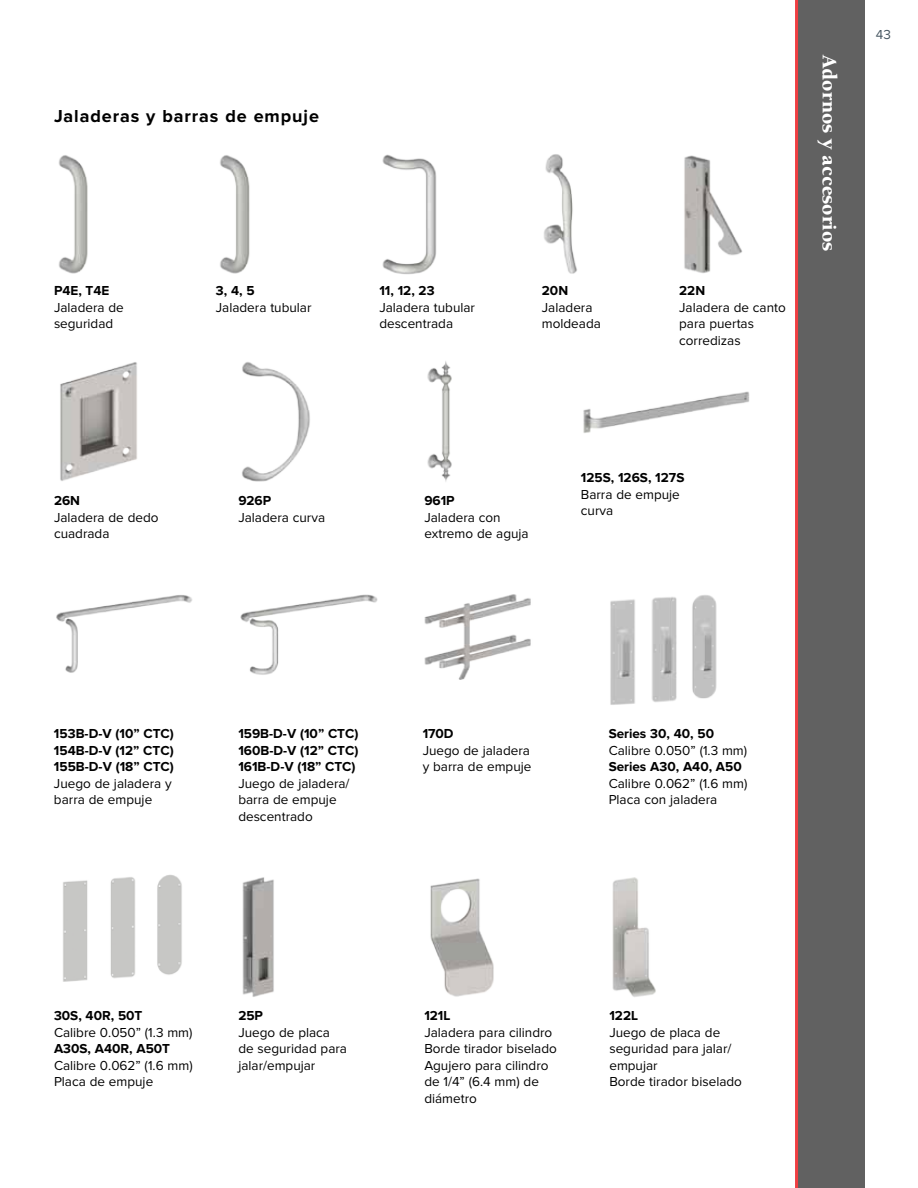
<style>
.page{position:relative;width:918px;height:1188px;background:#fff}
.page>*{position:absolute;margin:0;border:0;box-sizing:border-box;transform-origin:0 0}
.t1{font:900 21px "Berkeley";color:#fff}
.t2{font:700 18px "Proxima Nova";letter-spacing:.05em;color:#000}
.t3{font:13.5px/16.5px "Proxima Nova";color:#000}
.t4{font:700 13.5px/16.5px "Proxima Nova";color:#000;text-align:justify}
.t5{font:13.5px "Proxima Nova";color:#455560}
</style>
<div class="page">
<img style="left:58px;top:155px;width:30px;height:119px">
<img style="left:220px;top:155px;width:30px;height:119px">
<img style="left:382px;top:154px;width:55px;height:121px">
<img style="left:544px;top:154px;width:33px;height:120px">
<img style="left:684px;top:155px;width:58px;height:118px">
<img style="left:60px;top:362px;width:77px;height:119px">
<img style="left:242px;top:362px;width:68px;height:120px">
<img style="left:427px;top:361px;width:25px;height:121px">
<img style="left:583px;top:391px;width:167px;height:42px">
<img style="left:56px;top:595px;width:136px;height:78px">
<img style="left:240px;top:594px;width:138px;height:81px">
<img style="left:424px;top:594px;width:107px;height:85px">
<img style="left:610px;top:595px;width:107px;height:110px">
<img style="left:242px;top:877px;width:32px;height:120px">
<img style="left:430px;top:878px;width:64px;height:119px">
<img style="left:612px;top:877px;width:44px;height:120px">
<img style="left:63px;top:875px;width:119px;height:106px">
<div style="left:797px;top:0;width:67px;height:1188px;background:#616161"></div>
<hr style="left:795px;top:0;width:3px;height:1188px;background:#ef3e42">
<h2 class="t2" style="left:54px;top:106px;width:266px">Jaladeras y barras de empuje</h2>
<p class="t4" style="left:54px;top:282px;width:57px">P4E, T4E</p>
<p class="t3" style="left:54px;top:299px;width:71px">Jaladera de seguridad</p>
<p class="t4" style="left:216px;top:282px;width:40px">3, 4, 5</p>
<p class="t3" style="left:216px;top:299px;width:97px">Jaladera tubular</p>
<p class="t4" style="left:54px;top:492px;width:28px">26N</p>
<p class="t3" style="left:54px;top:509px;width:106px">Jaladera de dedo cuadrada</p>
<p class="t4" style="left:238px;top:492px;width:34px">926P</p>
<p class="t3" style="left:238px;top:509px;width:88px">Jaladera curva</p>
<p class="t4" style="left:379px;top:282px;width:57px">11, 12, 23</p>
<p class="t3" style="left:379px;top:299px;width:97px">Jaladera tubular descentrada</p>
<p class="t4" style="left:542px;top:282px;width:28px">20N</p>
<p class="t3" style="left:542px;top:299px;width:61px">Jaladera moldeada</p>
<p class="t4" style="left:679px;top:282px;width:28px">22N</p>
<p class="t3" style="left:679px;top:299px;width:108px">Jaladera de canto para puertas corredizas</p>
<h1 class="t1" style="left:841px;top:55px;width:198px;rotate:90deg">Adornos y accesorios</h1>
<p class="t5" style="left:876px;top:27px;width:17px">43</p>
<p class="t4" style="left:424px;top:492px;width:32px">961P</p>
<p class="t3" style="left:424px;top:509px;width:106px">Jaladera con extremo de aguja</p>
<p class="t4" style="left:581px;top:469px;width:105px">125S, 126S, 127S</p>
<p class="t3" style="left:581px;top:486px;width:101px">Barra de empuje curva</p>
<p class="t4" style="left:54px;top:725px;width:121px">153B-D-V (10” CTC)<br>154B-D-V (12” CTC)<br>155B-D-V (18” CTC)</p>
<p class="t3" style="left:54px;top:775px;width:119px">Juego de jaladera y barra de empuje</p>
<p class="t4" style="left:238px;top:725px;width:122px">159B-D-V (10” CTC)<br>160B-D-V (12” CTC)<br>161B-D-V (18” CTC)</p>
<p class="t3" style="left:238px;top:775px;width:113px">Juego de jaladera/ barra de empuje descentrado</p>
<p class="t4" style="left:423px;top:725px;width:32px">170D</p>
<p class="t3" style="left:423px;top:742px;width:110px">Juego de jaladera y barra de empuje</p>
<p class="t4" style="left:609px;top:725px;width:107px">Series 30, 40, 50</p>
<p class="t3" style="left:609px;top:742px;width:140px">Calibre 0.050” (1.3 mm)</p>
<p class="t4" style="left:609px;top:758px;width:135px">Series A30, A40, A50</p>
<p class="t3" style="left:609px;top:775px;width:140px">Calibre 0.062” (1.6 mm)<br>Placa con jaladera</p>
<p class="t4" style="left:54px;top:1007px;width:90px">30S, 40R, 50T</p>
<p class="t3" style="left:54px;top:1024px;width:140px">Calibre 0.050” (1.3 mm)</p>
<p class="t4" style="left:54px;top:1040px;width:118px">A30S, A40R, A50T</p>
<p class="t3" style="left:54px;top:1057px;width:140px">Calibre 0.062” (1.6 mm)<br>Placa de empuje</p>
<p class="t4" style="left:238px;top:1007px;width:26px">25P</p>
<p class="t3" style="left:238px;top:1024px;width:110px">Juego de placa de seguridad para jalar/empujar</p>
<p class="t4" style="left:424px;top:1007px;width:28px">121L</p>
<p class="t3" style="left:424px;top:1024px;width:134px">Jaladera para cilindro<br>Borde tirador biselado<br>Agujero para cilindro de 1/4” (6.4 mm) de diámetro</p>
<p class="t4" style="left:609px;top:1007px;width:30px">122L</p>
<p class="t3" style="left:609px;top:1024px;width:134px">Juego de placa de seguridad para jalar/ empujar<br>Borde tirador biselado</p>
</div>
